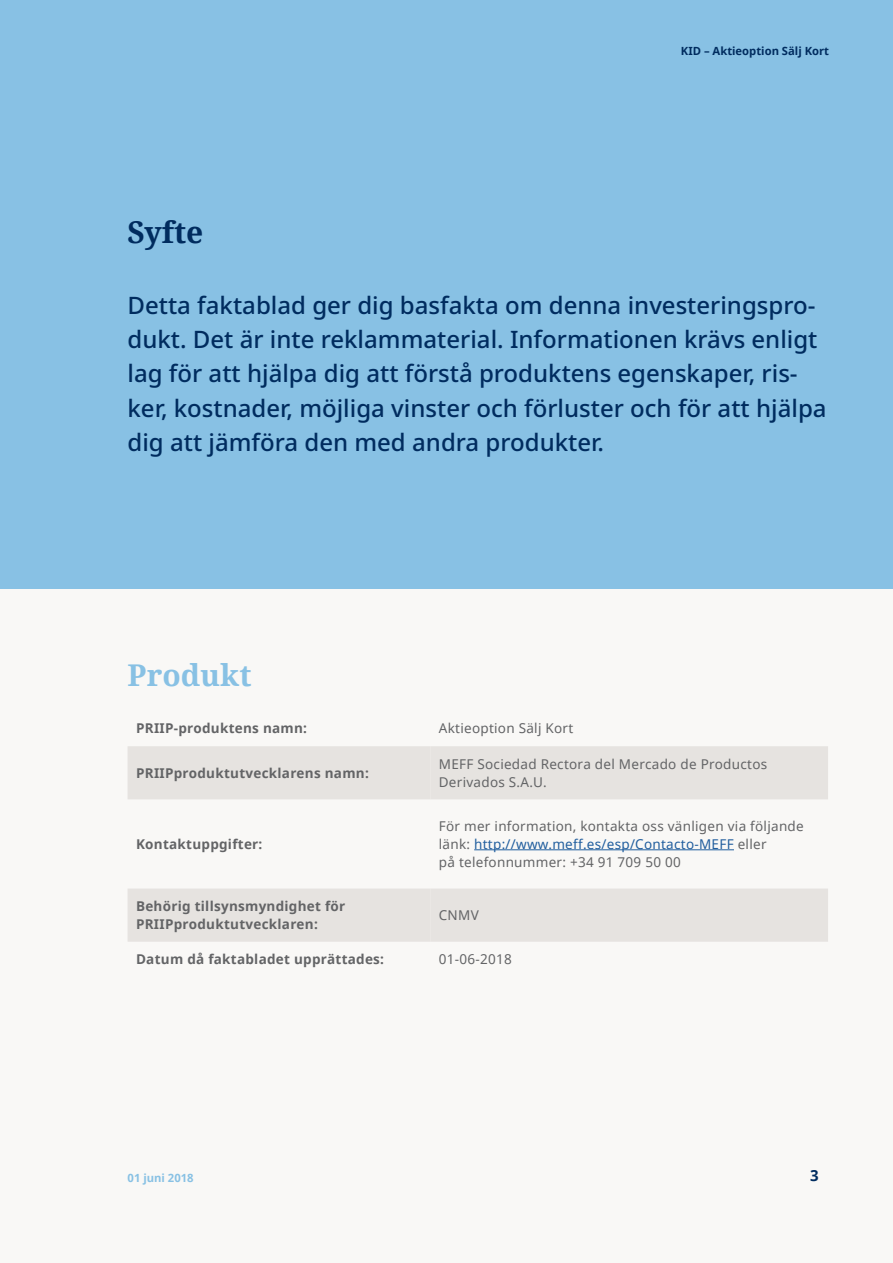
<style>
.page{position:relative;width:893px;height:1263px;background:#fff}
.page>*{position:absolute;margin:0;border:0;box-sizing:border-box;transform-origin:0 0}
.t1{font:700 30px "Noto Serif";color:#88c1e4}
.t2{font:700 30px "Noto Serif";color:#002c5f}
.t3{font:500 24px/34.5px "Noto Sans";color:#002c5f}
.t4{font:700 15px "Noto Sans";color:#002c5f}
.t5{font:13.5px/18px "Noto Sans";letter-spacing:.02em;color:#636466}
.t6{font:700 13.5px/18px "Noto Sans";letter-spacing:.02em;color:#636466}
.t7{font:700 11.25px "Noto Sans";color:#002c5f}
.t8{font:700 11.25px "Noto Sans";color:#88c1e4}
.s1{color:#215e9e}
</style>
<div class="page">
<div style="left:0;top:588px;width:893px;height:675px;background:#f9f8f6"></div>
<div style="left:0;top:0;width:893px;height:588px;background:#88c1e4"></div>
<svg style="left:128px;top:746px;width:302px;height:196px;fill:#e6e3e0"></svg>
<svg style="left:430px;top:746px;width:398px;height:196px;fill:#e6e3e0"></svg>
<hr style="left:474px;top:849px;width:260px;height:1px;background:#215e9e">
<p class="t2" style="left:128px;top:211px;width:77px">Syfte</p>
<p class="t7" style="left:681px;top:43px;width:150px">KID – Aktieoption Sälj Kort</p>
<p class="t3" style="left:128px;top:288px;width:701px">Detta faktablad ger dig basfakta om denna investeringspro&shy;dukt. Det är inte reklammaterial. Informationen krävs enligt lag för att hjälpa dig att förstå produktens egenskaper, ris&shy;ker, kostnader, möjliga vinster och förluster och för att hjälpa dig att jämföra den med andra produkter.</p>
<p class="t1" style="left:128px;top:654px;width:125px">Produkt</p>
<p class="t6" style="left:136px;top:719px;width:172px">PRIIP-produktens namn:</p>
<p class="t5" style="left:439px;top:719px;width:136px">Aktieoption Sälj Kort</p>
<p class="t6" style="left:136px;top:763px;width:234px">PRIIPproduktutvecklarens namn:</p>
<p class="t5" style="left:439px;top:754px;width:330px">MEFF Sociedad Rectora del Mercado de Productos<br>Derivados S.A.U.</p>
<p class="t6" style="left:136px;top:834px;width:128px">Kontaktuppgifter:</p>
<p class="t5" style="left:439px;top:816px;width:366px">För mer information, kontakta oss vänligen via följande länk: <span class="s1">http://www.meff.es/esp/Contacto-MEFF</span> eller<br>på telefonnummer: +34 91 709 50 00</p>
<p class="t6" style="left:136px;top:897px;width:211px">Behörig tillsynsmyndighet för<br>PRIIPproduktutvecklaren:</p>
<p class="t5" style="left:439px;top:906px;width:41px">CNMV</p>
<p class="t6" style="left:136px;top:950px;width:250px">Datum då faktabladet upprättades:</p>
<p class="t5" style="left:439px;top:950px;width:74px">01-06-2018</p>
<p class="t8" style="left:128px;top:1170px;width:68px">01 juni 2018</p>
<p class="t4" style="left:810px;top:1165px;width:10px">3</p>
</div>
